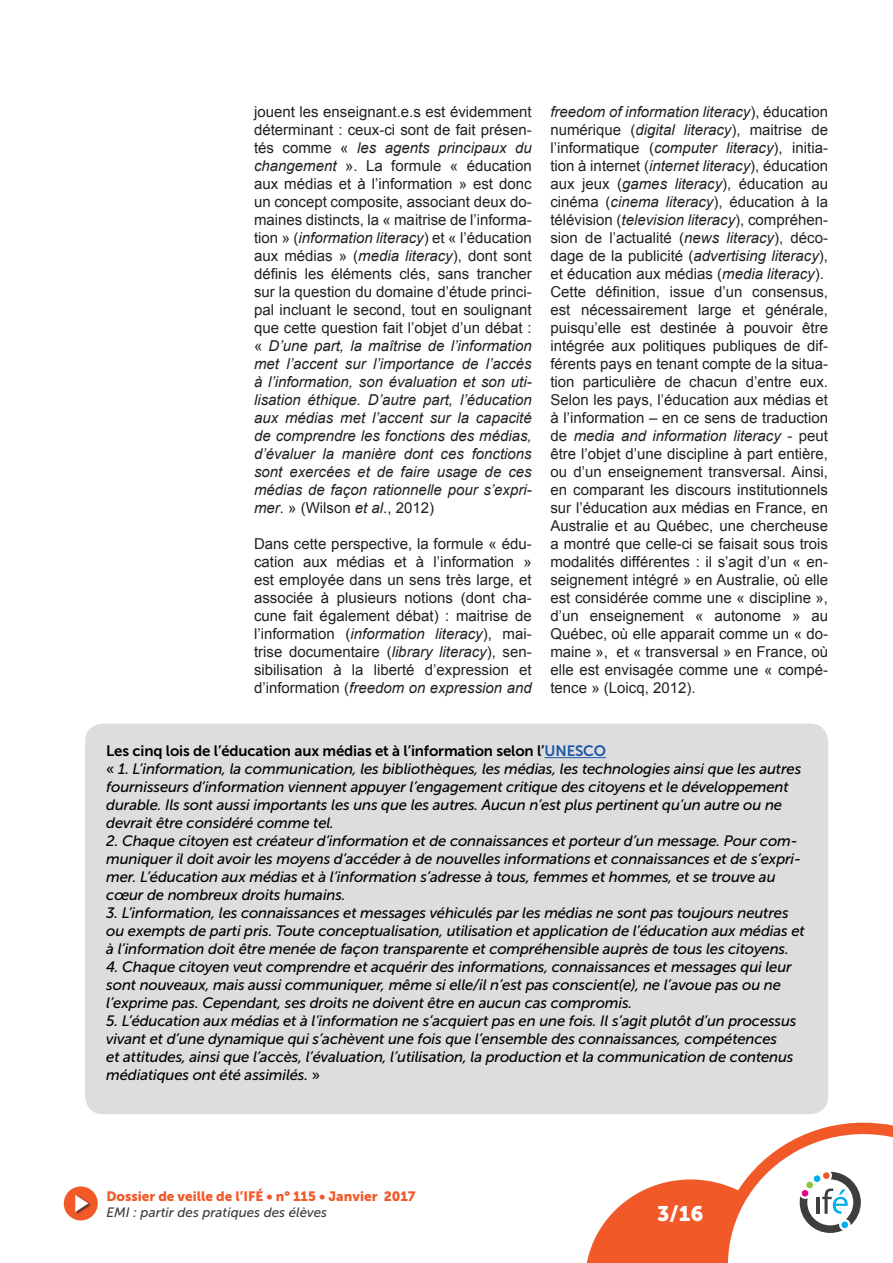
<style>
.page{position:relative;width:893px;height:1263px;background:#fff}
.page>*{position:absolute;margin:0;border:0;box-sizing:border-box;transform-origin:0 0}
.t1{font:21px "Museo Sans 900";color:#fff}
.t2{font:15px/18px "Arial";color:#231f20;text-align:justify}
.t3{font:italic 15px/18px "Museo Sans 500";letter-spacing:-.01em;color:#000001}
.t4{font:15px "Museo Sans 700";letter-spacing:-.01em;color:#000001}
.t5{font:13.5px "Museo Sans 900";color:#f15929}
.t6{font:italic 13.5px "Museo Sans 500";color:#3e3e3f}
.s1{font-style:italic}
.s2{color:#1e56a6}
.s3{font-style:normal}
</style>
<div class="page">
<div style="left:64px;top:1186px;width:34px;height:34px;background:#f15929;border-radius:50%"></div>
<div style="left:75px;top:1194px;width:16px;height:21px;background:#231f20;opacity:.75"></div>
<svg style="left:75px;top:1195px;width:13px;height:17px"></svg>
<svg style="left:587px;top:1123px;width:306px;height:140px"></svg>
<div style="left:806px;top:1181px;width:7px;height:7px;background:#8bc63e;border-radius:50%"></div>
<div style="left:814px;top:1175px;width:6px;height:7px;background:#00aeef;border-radius:50%"></div>
<div style="left:823px;top:1172px;width:7px;height:7px;background:#f15929;border-radius:50%"></div>
<div style="left:841px;top:1221px;width:7px;height:7px;background:#00aeef;border-radius:50%"></div>
<div style="left:801px;top:1190px;width:7px;height:7px;background:#ed028c;border-radius:50%"></div>
<div style="left:85px;top:724px;width:743px;height:390px;background:#dcdddf;border-radius:18px"></div>
<hr style="left:545px;top:757px;width:61px;height:1px;background:#1e56a6">
<p class="t2" style="left:254px;top:103px;width:279px">jouent les enseignant.e.s est évidemment déterminant : ceux-ci sont de fait présen&shy;tés comme « <span class="s1">les agents principaux du changement</span> ». La formule « éducation aux médias et à l’information » est donc un concept composite, associant deux do&shy;maines distincts, la « maitrise de l’informa&shy;tion » (<span class="s1">information literacy</span>) et « l’éducation aux médias » (<span class="s1">media literacy</span>), dont sont définis les éléments clés, sans trancher sur la question du domaine d’étude princi&shy;pal incluant le second, tout en soulignant que cette question fait l’objet d’un débat : « <span class="s1">D’une part, la maîtrise de l’information met l’accent sur l’importance de l’accès à l’information, son évaluation et son uti&shy;lisation éthique. D’autre part, l’éducation aux médias met l’accent sur la capacité de comprendre les fonctions des médias, d’évaluer la manière dont ces fonctions sont exercées et de faire usage de ces médias de façon rationnelle pour s’expri&shy;mer</span>. » (Wilson <span class="s1">et al</span>., 2012)</p>
<p class="t2" style="left:254px;top:535px;width:279px">Dans cette perspective, la formule « édu&shy;cation aux médias et à l’information » est employée dans un sens très large, et associée à plusieurs notions (dont cha&shy;cune fait également débat) : maitrise de l’information (<span class="s1">information literacy</span>), mai&shy;trise documentaire (<span class="s1">library literacy</span>), sen&shy;sibilisation à la liberté d’expression et d’information (<span class="s1">freedom on expression and</span></p>
<p class="t2" style="left:550px;top:103px;width:279px;text-align:left"><span class="s1">freedom of information literacy</span>), éducation numérique (<span class="s1">digital literacy</span>), maitrise de l’informatique (<span class="s1">computer literacy</span>), initia&shy;tion à internet (<span class="s1">internet literacy</span>), éducation aux jeux (<span class="s1">games literacy</span>), éducation au cinéma (<span class="s1">cinema literacy</span>), éducation à la télévision (<span class="s1">television literacy</span>), compréhen&shy;sion de l’actualité (<span class="s1">news literacy</span>), déco&shy;dage de la publicité (<span class="s1">advertising literacy</span>), et éducation aux médias (<span class="s1">media literacy</span>).<br>Cette définition, issue d’un consensus, est nécessairement large et générale, puisqu’elle est destinée à pouvoir être intégrée aux politiques publiques de dif&shy;férents pays en tenant compte de la situa&shy;tion particulière de chacun d’entre eux.<br>Selon les pays, l’éducation aux médias et à l’information – en ce sens de traduction de <span class="s1">media and information literacy</span> - peut être l’objet d’une discipline à part entière, ou d’un enseignement transversal. Ainsi, en comparant les discours institutionnels sur l’éducation aux médias en France, en Australie et au Québec, une chercheuse a montré que celle-ci se faisait sous trois modalités différentes : il s’agit d’un « en&shy;seignement intégré » en Australie, où elle est considérée comme une « discipline », d’un enseignement « autonome » au Québec, où elle apparait comme un « do&shy;maine », et « transversal » en France, où elle est envisagée comme une « compé&shy;tence » (Loicq, 2012).</p>
<p class="t4" style="left:106px;top:743px;width:501px">Les cinq lois de l’éducation aux médias et à l’information selon l’<span class="s2">UNESCO</span></p>
<p class="t3" style="left:106px;top:760px;width:696px"><span class="s3">«</span> 1. L’information, la communication, les bibliothèques, les médias, les technologies ainsi que les autres fournisseurs d’information viennent appuyer l’engagement critique des citoyens et le développement durable. Ils sont aussi importants les uns que les autres. Aucun n’est plus pertinent qu’un autre ou ne devrait être considéré comme tel.</p>
<p class="t3" style="left:106px;top:832px;width:696px">2. Chaque citoyen est créateur d’information et de connaissances et porteur d’un message. Pour com&shy;muniquer il doit avoir les moyens d’accéder à de nouvelles informations et connaissances et de s’expri&shy;mer. L’éducation aux médias et à l’information s’adresse à tous, femmes et hommes, et se trouve au cœur de nombreux droits humains.</p>
<p class="t3" style="left:106px;top:904px;width:700px">3. L’information, les connaissances et messages véhiculés par les médias ne sont pas toujours neutres ou exempts de parti pris. Toute conceptualisation, utilisation et application de l’éducation aux médias et à l’information doit être menée de façon transparente et compréhensible auprès de tous les citoyens.</p>
<p class="t3" style="left:106px;top:958px;width:687px">4. Chaque citoyen veut comprendre et acquérir des informations, connaissances et messages qui leur sont nouveaux, mais aussi communiquer, même si elle/il n’est pas conscient(e), ne l’avoue pas ou ne l’exprime pas. Cependant, ses droits ne doivent être en aucun cas compromis.</p>
<p class="t3" style="left:106px;top:1012px;width:692px">5. L’éducation aux médias et à l’information ne s’acquiert pas en une fois. Il s’agit plutôt d’un processus vivant et d’une dynamique qui s’achèvent une fois que l’ensemble des connaissances, compétences<br>et attitudes, ainsi que l’accès, l’évaluation, l’utilisation, la production et la communication de contenus médiatiques ont été assimilés. <span class="s3">»</span></p>
<p class="t5" style="left:106px;top:1188px;width:311px">Dossier de veille de l’IFÉ • n° 115 • Janvier 2017</p>
<p class="t6" style="left:106px;top:1205px;width:222px">EMI : partir des pratiques des élèves</p>
<h1 class="t1" style="left:657px;top:1202px;width:48px">3/16</h1>
</div>
